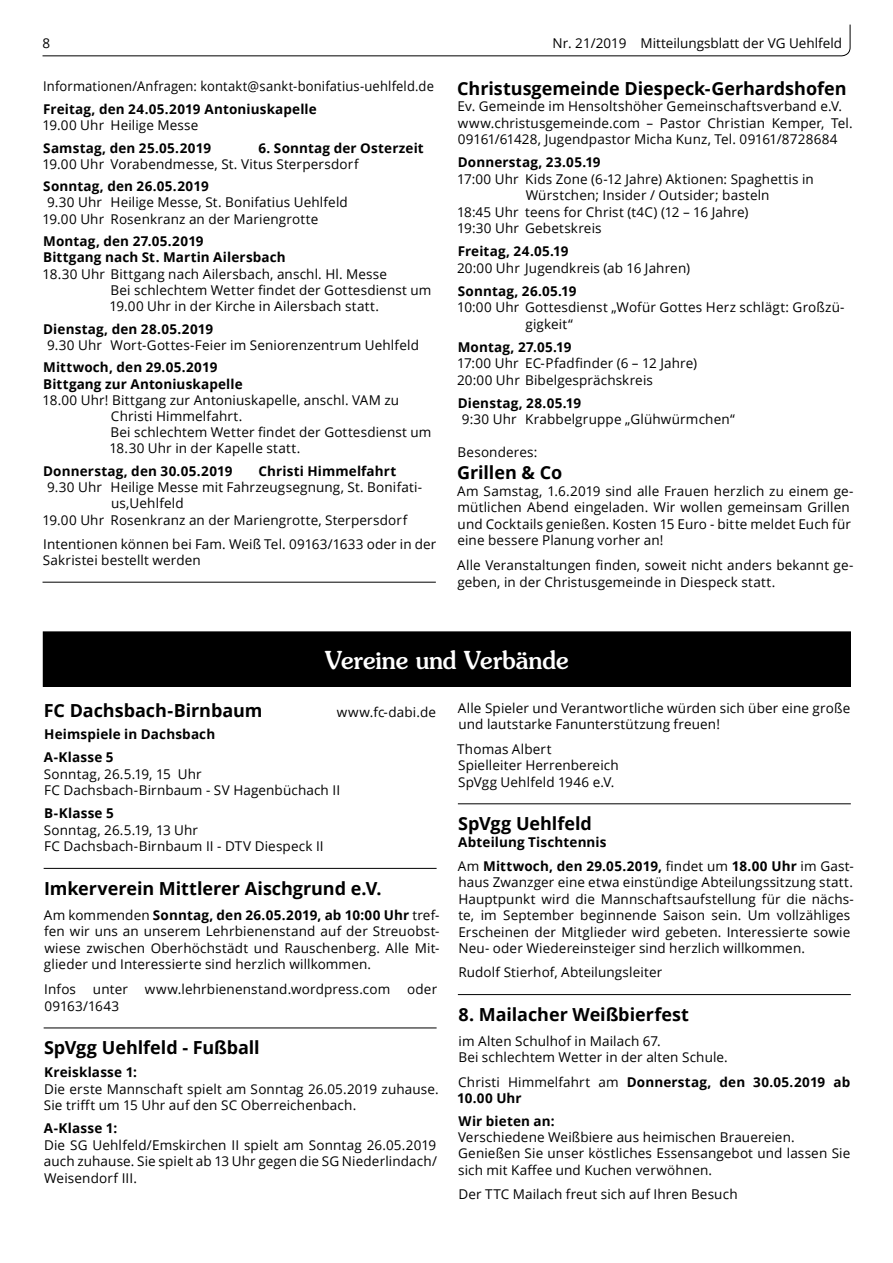
<style>
.page{position:relative;width:893px;height:1263px;background:#fff}
.page>*{position:absolute;margin:0;border:0;box-sizing:border-box;transform-origin:0 0}
.t1{font:500 24.75px "Souvenir";color:#fff;scale:.95 1}
.t2{font:700 18px "Open Sans";color:#000}
.t3{font:13.5px/16.5px "Open Sans";letter-spacing:.01em;color:#000}
.t4{font:700 13.5px/16.2px "Open Sans";letter-spacing:.01em;color:#000}
.t5{font:13.5px "Open Sans";letter-spacing:.01em;color:#000;scale:.96 1}
.s1{font-weight:700}
.s2{font-weight:400}
</style>
<div class="page">
<svg style="left:42px;top:24px;width:809px;height:33px"></svg>
<hr style="left:43px;top:582px;width:393px;height:1px;background:#000">
<div style="left:43px;top:632px;width:807px;height:54px;background:#000"></div>
<div style="left:43px;top:631px;width:808px;height:56px;border:1px solid #000"></div>
<hr style="left:44px;top:868px;width:393px;height:1px;background:#000">
<hr style="left:44px;top:1027px;width:393px;height:1px;background:#000">
<hr style="left:458px;top:803px;width:393px;height:1px;background:#000">
<hr style="left:458px;top:994px;width:393px;height:1px;background:#000">
<p class="t3" style="left:43px;top:34px;width:9px">8</p>
<p class="t3" style="left:552px;top:34px;width:291px">Nr. 21/2019 Mitteilungsblatt der VG Uehlfeld</p>
<p class="t5" style="left:43px;top:77px;width:409px">Informationen/Anfragen: kontakt@sankt-bonifatius-uehlfeld.de</p>
<p class="t4" style="left:43px;top:100px;width:275px">Freitag, den 24.05.2019 Antoniuskapelle</p>
<p class="t3" style="left:43px;top:116px;width:157px">19.00 Uhr Heilige Messe</p>
<p class="t4" style="left:43px;top:139px;width:169px">Samstag, den 25.05.2019</p>
<p class="t4" style="left:259px;top:139px;width:167px">6. Sonntag der Osterzeit</p>
<p class="t3" style="left:43px;top:155px;width:318px">19.00 Uhr Vorabendmesse, St. Vitus Sterpersdorf</p>
<p class="t4" style="left:43px;top:178px;width:167px">Sonntag, den 26.05.2019</p>
<p class="t3" style="left:43px;top:194px;width:307px;text-indent:5px">9.30 Uhr Heilige Messe, St. Bonifatius Uehlfeld<br>19.00 Uhr Rosenkranz an der Mariengrotte</p>
<p class="t4" style="left:43px;top:233px;width:244px">Montag, den 27.05.2019<br>Bittgang nach St. Martin Ailersbach</p>
<p class="t3" style="left:109px;top:265px;width:324px;text-indent:-67px">18.30 Uhr Bittgang nach Ailersbach, anschl. Hl. Messe<br>Bei schlechtem Wetter findet der Gottesdienst um<br>19.00 Uhr in der Kirche in Ailersbach statt.</p>
<p class="t4" style="left:43px;top:320px;width:172px">Dienstag, den 28.05.2019</p>
<p class="t3" style="left:47px;top:336px;width:373px">9.30 Uhr Wort-Gottes-Feier im Seniorenzentrum Uehlfeld</p>
<p class="t4" style="left:43px;top:359px;width:201px">Mittwoch, den 29.05.2019<br>Bittgang zur Antoniuskapelle</p>
<p class="t3" style="left:109px;top:391px;width:324px;text-indent:-67px">18.00 Uhr! Bittgang zur Antoniuskapelle, anschl. VAM zu Christi Himmelfahrt.<br>Bei schlechtem Wetter findet der Gottesdienst um 18.30 Uhr in der Kapelle statt.</p>
<p class="t4" style="left:43px;top:463px;width:191px">Donnerstag, den 30.05.2019</p>
<p class="t4" style="left:259px;top:463px;width:139px">Christi Himmelfahrt</p>
<p class="t3" style="left:47px;top:479px;width:376px">9.30 Uhr Heilige Messe mit Fahrzeugsegnung, St. Bonifati-</p>
<p class="t3" style="left:111px;top:495px;width:74px">us,Uehlfeld</p>
<p class="t3" style="left:43px;top:511px;width:366px">19.00 Uhr Rosenkranz an der Mariengrotte, Sterpersdorf</p>
<p class="t3" style="left:43px;top:536px;width:395px">Intentionen können bei Fam. Weiß Tel. 09163/1633 oder in der<br>Sakristei bestellt werden</p>
<h2 class="t2" style="left:457px;top:75px;width:391px">Christusgemeinde Diespeck-Gerhardshofen</h2>
<p class="t3" style="left:458px;top:98px;width:397px">Ev. Gemeinde im Hensoltshöher Gemeinschaftsverband e.V. www.christusgemeinde.com – Pastor Christian Kemper, Tel.<br>09161/61428, Jugendpastor Micha Kunz, Tel. 09161/8728684</p>
<p class="t4" style="left:458px;top:154px;width:144px">Donnerstag, 23.05.19</p>
<p class="t3" style="left:457px;top:170px;width:358px">17:00 Uhr Kids Zone (6-12 Jahre) Aktionen: Spaghettis in</p>
<p class="t3" style="left:526px;top:187px;width:245px">Würstchen; Insider / Outsider; basteln</p>
<p class="t3" style="left:457px;top:203px;width:293px">18:45 Uhr teens for Christ (t4C) (12 – 16 Jahre)</p>
<p class="t3" style="left:457px;top:220px;width:146px">19:30 Uhr Gebetskreis</p>
<p class="t4" style="left:458px;top:243px;width:112px">Freitag, 24.05.19</p>
<p class="t3" style="left:457px;top:259px;width:234px">20:00 Uhr Jugendkreis (ab 16 Jahren)</p>
<p class="t4" style="left:458px;top:282px;width:120px">Sonntag, 26.05.19</p>
<p class="t3" style="left:525px;top:299px;width:321px;text-indent:-68px">10:00 Uhr Gottesdienst „Wofür Gottes Herz schlägt: Großzü&shy;gigkeit“</p>
<p class="t4" style="left:458px;top:338px;width:115px">Montag, 27.05.19</p>
<p class="t3" style="left:457px;top:355px;width:241px">17:00 Uhr EC-Pfadfinder (6 – 12 Jahre)<br>20:00 Uhr Bibelgesprächskreis</p>
<p class="t4" style="left:458px;top:394px;width:125px">Dienstag, 28.05.19</p>
<p class="t3" style="left:462px;top:411px;width:274px">9:30 Uhr Krabbelgruppe „Glühwürmchen“</p>
<p class="t3" style="left:458px;top:444px;width:81px">Besonderes:</p>
<h2 class="t2" style="left:457px;top:460px;width:107px">Grillen &amp; Co</h2>
<p class="t3" style="left:457px;top:482px;width:398px">Am Samstag, 1.6.2019 sind alle Frauen herzlich zu einem ge&shy;mütlichen Abend eingeladen. Wir wollen gemeinsam Grillen und Cocktails genießen. Kosten 15 Euro - bitte meldet Euch für eine bessere Planung vorher an!</p>
<p class="t3" style="left:457px;top:557px;width:398px">Alle Veranstaltungen finden, soweit nicht anders bekannt ge&shy;geben, in der Christusgemeinde in Diespeck statt.</p>
<h1 class="t1" style="left:325px;top:645px;width:258px">Vereine und Verbände</h1>
<h2 class="t2" style="left:44px;top:697px;width:220px">FC Dachsbach-Birnbaum</h2>
<p class="t3" style="left:337px;top:703px;width:101px">www.fc-dabi.de</p>
<p class="t4" style="left:44px;top:723px;width:173px;line-height:22.8px">Heimspiele in Dachsbach<br>A-Klasse 5</p>
<p class="t3" style="left:44px;top:765px;width:298px">Sonntag, 26.5.19, 15 Uhr<br>FC Dachsbach-Birnbaum - SV Hagenbüchach II</p>
<p class="t4" style="left:44px;top:805px;width:71px">B-Klasse 5</p>
<p class="t3" style="left:44px;top:821px;width:281px">Sonntag, 26.5.19, 13 Uhr<br>FC Dachsbach-Birnbaum II - DTV Diespeck II</p>
<h2 class="t2" style="left:44px;top:876px;width:339px">Imkerverein Mittlerer Aischgrund e.V.</h2>
<p class="t3" style="left:44px;top:906px;width:397px;text-align:justify">Am kommenden <span class="s1">Sonntag, den 26.05.2019, ab 10:00 Uhr</span> tref&shy;fen wir uns an unserem Lehrbienenstand auf der Streuobst&shy;wiese zwischen Oberhöchstädt und Rauschenberg. Alle Mit&shy;glieder und Interessierte sind herzlich willkommen.</p>
<p class="t3" style="left:44px;top:981px;width:33px">Infos</p>
<p class="t3" style="left:93px;top:981px;width:36px">unter</p>
<p class="t3" style="left:145px;top:981px;width:247px">www.lehrbienenstand.wordpress.com</p>
<p class="t3" style="left:407px;top:981px;width:31px">oder</p>
<p class="t3" style="left:44px;top:997px;width:76px">09163/1643</p>
<h2 class="t2" style="left:44px;top:1035px;width:217px">SpVgg Uehlfeld - Fußball</h2>
<p class="t4" style="left:44px;top:1064px;width:94px">Kreisklasse 1:</p>
<p class="t3" style="left:44px;top:1080px;width:396px">Die erste Mannschaft spielt am Sonntag 26.05.2019 zuhause.<br>Sie trifft um 15 Uhr auf den SC Oberreichenbach.</p>
<p class="t4" style="left:44px;top:1120px;width:75px">A-Klasse 1:</p>
<p class="t3" style="left:44px;top:1136px;width:395px;text-align:justify">Die SG Uehlfeld/Emskirchen II spielt am Sonntag 26.05.2019 auch zuhause. Sie spielt ab 13 Uhr gegen die SG Niederlindach/ Weisendorf III.</p>
<p class="t3" style="left:458px;top:700px;width:394px">Alle Spieler und Verantwortliche würden sich über eine große und lautstarke Fanunterstützung freuen!</p>
<p class="t3" style="left:457px;top:740px;width:163px">Thomas Albert<br>Spielleiter Herrenbereich<br>SpVgg Uehlfeld 1946 e.V.</p>
<h2 class="t2" style="left:458px;top:811px;width:135px">SpVgg Uehlfeld</h2>
<p class="t4" style="left:458px;top:829px;width:397px;line-height:24.6px">Abteilung Tischtennis<br><span class="s2">Am</span> Mittwoch, den 29.05.2019, <span class="s2">findet um</span> 18.00 Uhr <span class="s2">im Gast-</span></p>
<p class="t3" style="left:458px;top:874px;width:397px">haus Zwanzger eine etwa einstündige Abteilungssitzung statt.<br>Hauptpunkt wird die Mannschaftsaufstellung für die nächs&shy;te, im September beginnende Saison sein. Um vollzähliges Erscheinen der Mitglieder wird gebeten. Interessierte sowie Neu- oder Wiedereinsteiger sind herzlich willkommen.</p>
<p class="t3" style="left:458px;top:964px;width:205px">Rudolf Stierhof, Abteilungsleiter</p>
<h2 class="t2" style="left:458px;top:1002px;width:232px">8. Mailacher Weißbierfest</h2>
<p class="t3" style="left:458px;top:1032px;width:271px">im Alten Schulhof in Mailach 67.<br>Bei schlechtem Wetter in der alten Schule.</p>
<p class="t4" style="left:457px;top:1073px;width:395px"><span class="s2">Christi Himmelfahrt am</span> Donnerstag, den 30.05.2019 ab<br>10.00 Uhr</p>
<p class="t4" style="left:459px;top:1112px;width:98px">Wir bieten an:</p>
<p class="t3" style="left:458px;top:1128px;width:394px">Verschiedene Weißbiere aus heimischen Brauereien.<br>Genießen Sie unser köstliches Essensangebot und lassen Sie sich mit Kaffee und Kuchen verwöhnen.</p>
<p class="t3" style="left:458px;top:1186px;width:281px">Der TTC Mailach freut sich auf Ihren Besuch</p>
</div>
